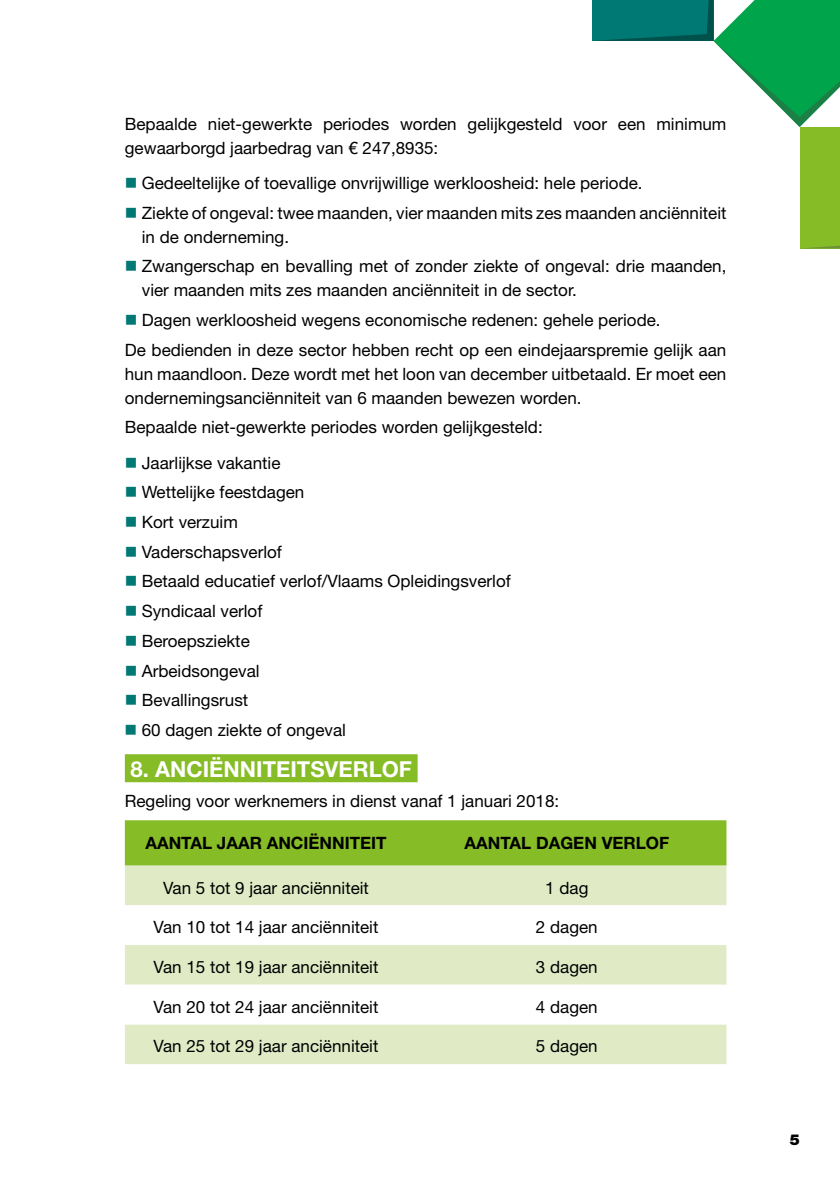
<style>
.page{position:relative;width:840px;height:1191px;background:#fff}
.page>*{position:absolute;margin:0;border:0;box-sizing:border-box;transform-origin:0 0}
.t1{font:700 22px "Helvetica Neue LT Pro";color:#fff}
.t2{font:17px/29.6px "Helvetica Neue";color:#000}
.t3{font:700 17px "Helvetica Neue LT Std";color:#000}
.t4{font:900 15px "Helvetica Neue LT Std";color:#000}
</style>
<div class="page">
<svg style="left:592px;top:0;width:247px;height:248px"></svg>
<div style="left:125px;top:754px;width:292px;height:28px;background:#86bc25"></div>
<div style="left:125px;top:820px;width:601px;height:45px;background:#86bc25"></div>
<div style="left:125px;top:865px;width:601px;height:199px;background:#e0ebc6"></div>
<svg style="left:125px;top:905px;width:601px;height:119px"></svg>
<p class="t2" style="left:125px;top:113px;width:602px;line-height:24px">Bepaalde niet-gewerkte periodes worden gelijkgesteld voor een minimum gewaarborgd jaarbedrag van € 247,8935:</p>
<p class="t2" style="left:142px;top:169px;width:585px">Gedeeltelijke of toevallige onvrijwillige werkloosheid: hele periode.<br>Ziekte of ongeval: twee maanden, vier maanden mits zes maanden anciënniteit</p>
<p class="t2" style="left:142px;top:223px;width:586px">in de onderneming.<br>Zwangerschap en bevalling met of zonder ziekte of ongeval: drie maanden,</p>
<p class="t2" style="left:142px;top:276px;width:436px">vier maanden mits zes maanden anciënniteit in de sector.</p>
<p class="t2" style="left:142px;top:306px;width:520px">Dagen werkloosheid wegens economische redenen: gehele periode.</p>
<p class="t2" style="left:125px;top:336px;width:602px">De bedienden in deze sector hebben recht op een eindejaarspremie gelijk aan</p>
<p class="t2" style="left:125px;top:363px;width:602px;line-height:24px">hun maandloon. Deze wordt met het loon van december uitbetaald. Er moet een ondernemingsanciënniteit van 6 maanden bewezen worden.</p>
<p class="t2" style="left:142px;top:410px;width:402px;line-height:35.4px;text-indent:-17px">Bepaalde niet-gewerkte periodes worden gelijkgesteld:<br>Jaarlijkse vakantie</p>
<p class="t2" style="left:142px;top:478px;width:370px">Wettelijke feestdagen<br>Kort verzuim<br>Vaderschapsverlof<br>Betaald educatief verlof/Vlaams Opleidingsverlof<br>Syndicaal verlof<br>Beroepsziekte<br>Arbeidsongeval<br>Bevallingsrust<br>60 dagen ziekte of ongeval</p>
<p class="t1" style="left:130px;top:755px;width:283px">8. ANCIËNNITEITSVERLOF</p>
<p class="t2" style="left:125px;top:786px;width:435px">Regeling voor werknemers in dienst vanaf 1 januari 2018:</p>
<p class="t3" style="left:145px;top:832px;width:243px">AANTAL JAAR ANCIËNNITEIT</p>
<p class="t3" style="left:464px;top:832px;width:206px">AANTAL DAGEN VERLOF</p>
<p class="t2" style="left:163px;top:873px;width:207px">Van 5 tot 9 jaar anciënniteit</p>
<p class="t2" style="left:545px;top:873px;width:45px">1 dag</p>
<p class="t2" style="left:153px;top:913px;width:226px">Van 10 tot 14 jaar anciënniteit</p>
<p class="t2" style="left:535px;top:913px;width:63px">2 dagen</p>
<p class="t2" style="left:153px;top:953px;width:226px">Van 15 tot 19 jaar anciënniteit</p>
<p class="t2" style="left:535px;top:953px;width:63px">3 dagen</p>
<p class="t2" style="left:153px;top:992px;width:226px">Van 20 tot 24 jaar anciënniteit</p>
<p class="t2" style="left:535px;top:992px;width:63px">4 dagen</p>
<p class="t2" style="left:153px;top:1032px;width:226px">Van 25 tot 29 jaar anciënniteit</p>
<p class="t2" style="left:535px;top:1032px;width:63px">5 dagen</p>
<p class="t4" style="left:789px;top:1130px;width:12px">5</p>
</div>
